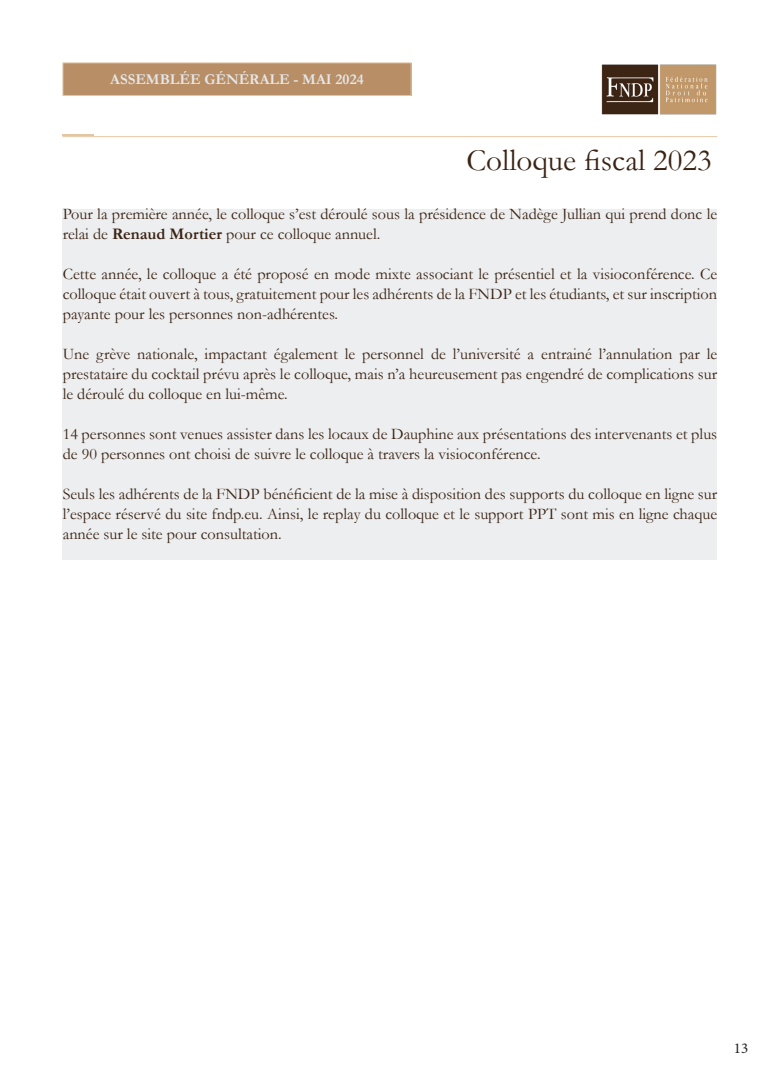
<style>
.page{position:relative;width:780px;height:1088px;background:#fff}
.page>*{position:absolute;margin:0;border:0;box-sizing:border-box;transform-origin:0 0}
.Titre{font:31.25px "Garamond";color:#3a2314}
.t1{font:16.25px/20px "Garamond";color:#3a2314;text-align:justify}
.titre_sommaire{font:700 15px "Garamond";color:#e6e7e9}
.t2{font:15px "Minion Pro";color:#231f20}
.s1{font-weight:700}
</style>
<div class="page">
<div style="left:63px;top:209px;width:654px;height:351px;background:#edeeef"></div>
<hr style="left:63px;top:135px;width:31px;height:1px;background:#e3c6a4">
<hr style="left:63px;top:136px;width:654px;height:1px;background:#e3c6a4">
<img style="left:601px;top:64px;width:116px;height:51px">
<div style="left:63px;top:63px;width:348px;height:32px;background:#b78e65"></div>
<div style="left:63px;top:63px;width:348px;height:33px;border:1px solid #e3c6a4"></div>
<p class="titre_sommaire" style="left:110px;top:69px;width:255px">ASSEMBLÉE GÉNÉRALE - MAI 2024</p>
<p class="Titre" style="left:466px;top:139px;width:247px">Colloque fiscal 2023</p>
<p class="t1" style="left:63px;top:204px;width:656px">Pour la première année, le colloque s’est déroulé sous la présidence de Nadège Jullian qui prend donc le relai de <span class="s1">Renaud Mortier</span> pour ce colloque annuel.</p>
<p class="t1" style="left:63px;top:264px;width:656px">Cette année, le colloque a été proposé en mode mixte associant le présentiel et la visioconférence. Ce colloque était ouvert à tous, gratuitement pour les adhérents de la FNDP et les étudiants, et sur inscription payante pour les personnes non-adhérentes.</p>
<p class="t1" style="left:63px;top:344px;width:656px">Une grève nationale, impactant également le personnel de l’université a entrainé l’annulation par le prestataire du cocktail prévu après le colloque, mais n’a heureusement pas engendré de complications sur le déroulé du colloque en lui-même.</p>
<p class="t1" style="left:63px;top:424px;width:656px">14 personnes sont venues assister dans les locaux de Dauphine aux présentations des intervenants et plus de 90 personnes ont choisi de suivre le colloque à travers la visioconférence.</p>
<p class="t1" style="left:63px;top:484px;width:656px">Seuls les adhérents de la FNDP bénéficient de la mise à disposition des supports du colloque en ligne sur l’espace réservé du site fndp.eu. Ainsi, le replay du colloque et le support PPT sont mis en ligne chaque année sur le site pour consultation.</p>
<p class="t2" style="left:733px;top:1038px;width:16px">13</p>
</div>
